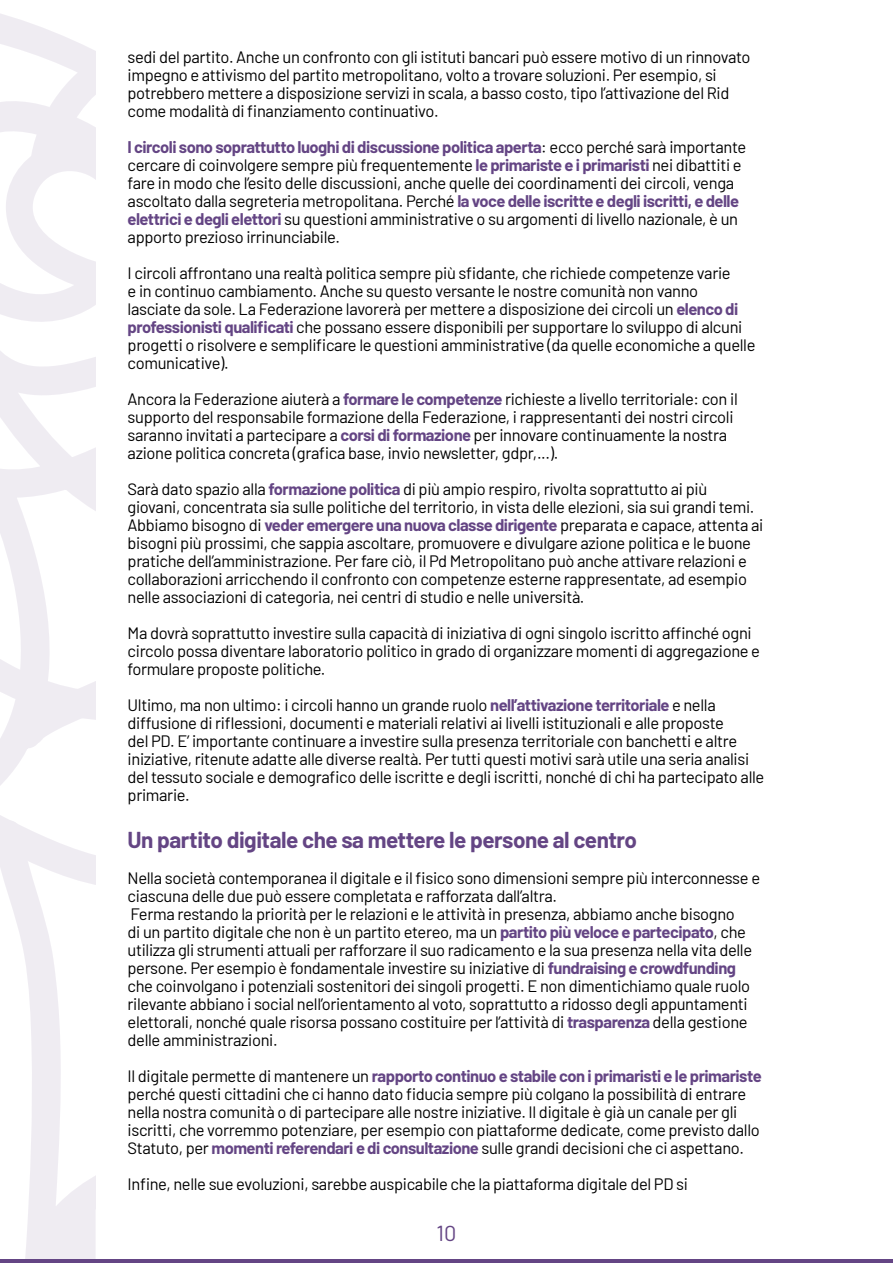
<style>
.page{position:relative;width:893px;height:1263px;background:#fff}
.page>*{position:absolute;margin:0;border:0;box-sizing:border-box;transform-origin:0 0}
.t1{font:700 22.5px "Barlow";letter-spacing:-.02em;color:#644584}
.t2{font:21.75px "Barlow";color:#644584}
.t3{font:16.5px/18px "Barlow";letter-spacing:-.02em;color:#000}
.s1{font-weight:700;color:#644584}
</style>
<div class="page">
<hr style="left:0;top:1259px;width:893px;height:4px;background:#644584">
<svg style="left:0;top:734px;width:49px;height:51px"></svg>
<svg style="left:0;top:14px;width:96px;height:720px"></svg>
<svg style="left:0;top:815px;width:96px;height:444px"></svg>
<p class="t3" style="left:128px;top:47px;width:624px">sedi del partito. Anche un confronto con gli istituti bancari può essere motivo di un rinnovato impegno e attivismo del partito metropolitano, volto a trovare soluzioni. Per esempio, si potrebbero mettere a disposizione servizi in scala, a basso costo, tipo l’attivazione del Rid come modalità di finanziamento continuativo.</p>
<p class="t3" style="left:128px;top:137px;width:620px"><span class="s1">I circoli sono soprattutto luoghi di discussione politica aperta</span>: ecco perché sarà importante cercare di coinvolgere sempre più frequentemente <span class="s1">le primariste e i primaristi</span> nei dibattiti e fare in modo che l’esito delle discussioni, anche quelle dei coordinamenti dei circoli, venga ascoltato dalla segreteria metropolitana. Perché <span class="s1">la voce delle iscritte e degli iscritti, e delle elettrici e degli elettori</span> su questioni amministrative o su argomenti di livello nazionale, è un apporto prezioso irrinunciabile.</p>
<p class="t3" style="left:128px;top:263px;width:629px">I circoli affrontano una realtà politica sempre più sfidante, che richiede competenze varie<br>e in continuo cambiamento. Anche su questo versante le nostre comunità non vanno lasciate da sole. La Federazione lavorerà per mettere a disposizione dei circoli un <span class="s1">elenco di professionisti qualificati</span> che possano essere disponibili per supportare lo sviluppo di alcuni progetti o risolvere e semplificare le questioni amministrative (da quelle economiche a quelle comunicative).</p>
<p class="t3" style="left:128px;top:389px;width:612px">Ancora la Federazione aiuterà a <span class="s1">formare le competenze</span> richieste a livello territoriale: con il supporto del responsabile formazione della Federazione, i rappresentanti dei nostri circoli saranno invitati a partecipare a <span class="s1">corsi di formazione</span> per innovare continuamente la nostra azione politica concreta (grafica base, invio newsletter, gdpr,...).</p>
<p class="t3" style="left:128px;top:479px;width:637px">Sarà dato spazio alla <span class="s1">formazione politica</span> di più ampio respiro, rivolta soprattutto ai più<br>giovani, concentrata sia sulle politiche del territorio, in vista delle elezioni, sia sui grandi temi.<br>Abbiamo bisogno di <span class="s1">veder emergere una nuova classe dirigente</span> preparata e capace, attenta ai bisogni più prossimi, che sappia ascoltare, promuovere e divulgare azione politica e le buone pratiche dell’amministrazione. Per fare ciò, il Pd Metropolitano può anche attivare relazioni e collaborazioni arricchendo il confronto con competenze esterne rappresentate, ad esempio nelle associazioni di categoria, nei centri di studio e nelle università.</p>
<p class="t3" style="left:128px;top:623px;width:634px">Ma dovrà soprattutto investire sulla capacità di iniziativa di ogni singolo iscritto affinché ogni circolo possa diventare laboratorio politico in grado di organizzare momenti di aggregazione e formulare proposte politiche.</p>
<p class="t3" style="left:128px;top:695px;width:638px">Ultimo, ma non ultimo: i circoli hanno un grande ruolo <span class="s1">nell’attivazione territoriale</span> e nella diffusione di riflessioni, documenti e materiali relativi ai livelli istituzionali e alle proposte<br>del PD. E’ importante continuare a investire sulla presenza territoriale con banchetti e altre iniziative, ritenute adatte alle diverse realtà. Per tutti questi motivi sarà utile una seria analisi del tessuto sociale e demografico delle iscritte e degli iscritti, nonché di chi ha partecipato alle primarie.</p>
<h1 class="t1" style="left:128px;top:823px;width:511px">Un partito digitale che sa mettere le persone al centro</h1>
<p class="t3" style="left:128px;top:868px;width:634px">Nella società contemporanea il digitale e il fisico sono dimensioni sempre più interconnesse e ciascuna delle due può essere completata e rafforzata dall’altra.<br>Ferma restando la priorità per le relazioni e le attività in presenza, abbiamo anche bisogno<br>di un partito digitale che non è un partito etereo, ma un <span class="s1">partito più veloce e partecipato</span>, che utilizza gli strumenti attuali per rafforzare il suo radicamento e la sua presenza nella vita delle persone. Per esempio è fondamentale investire su iniziative di <span class="s1">fundraising e crowdfunding </span>che coinvolgano i potenziali sostenitori dei singoli progetti. E non dimentichiamo quale ruolo rilevante abbiano i social nell’orientamento al voto, soprattutto a ridosso degli appuntamenti elettorali, nonché quale risorsa possano costituire per l’attività di <span class="s1">trasparenza</span> della gestione delle amministrazioni.</p>
<p class="t3" style="left:128px;top:1066px;width:636px">Il digitale permette di mantenere un <span class="s1">rapporto continuo e stabile con i primaristi e le primariste </span>perché questi cittadini che ci hanno dato fiducia sempre più colgano la possibilità di entrare nella nostra comunità o di partecipare alle nostre iniziative. Il digitale è già un canale per gli iscritti, che vorremmo potenziare, per esempio con piattaforme dedicate, come previsto dallo Statuto, per <span class="s1">momenti referendari e di consultazione</span> sulle grandi decisioni che ci aspettano.</p>
<p class="t3" style="left:128px;top:1174px;width:562px">Infine, nelle sue evoluzioni, sarebbe auspicabile che la piattaforma digitale del PD si</p>
<h2 class="t2" style="left:437px;top:1218px;width:21px">10</h2>
</div>
